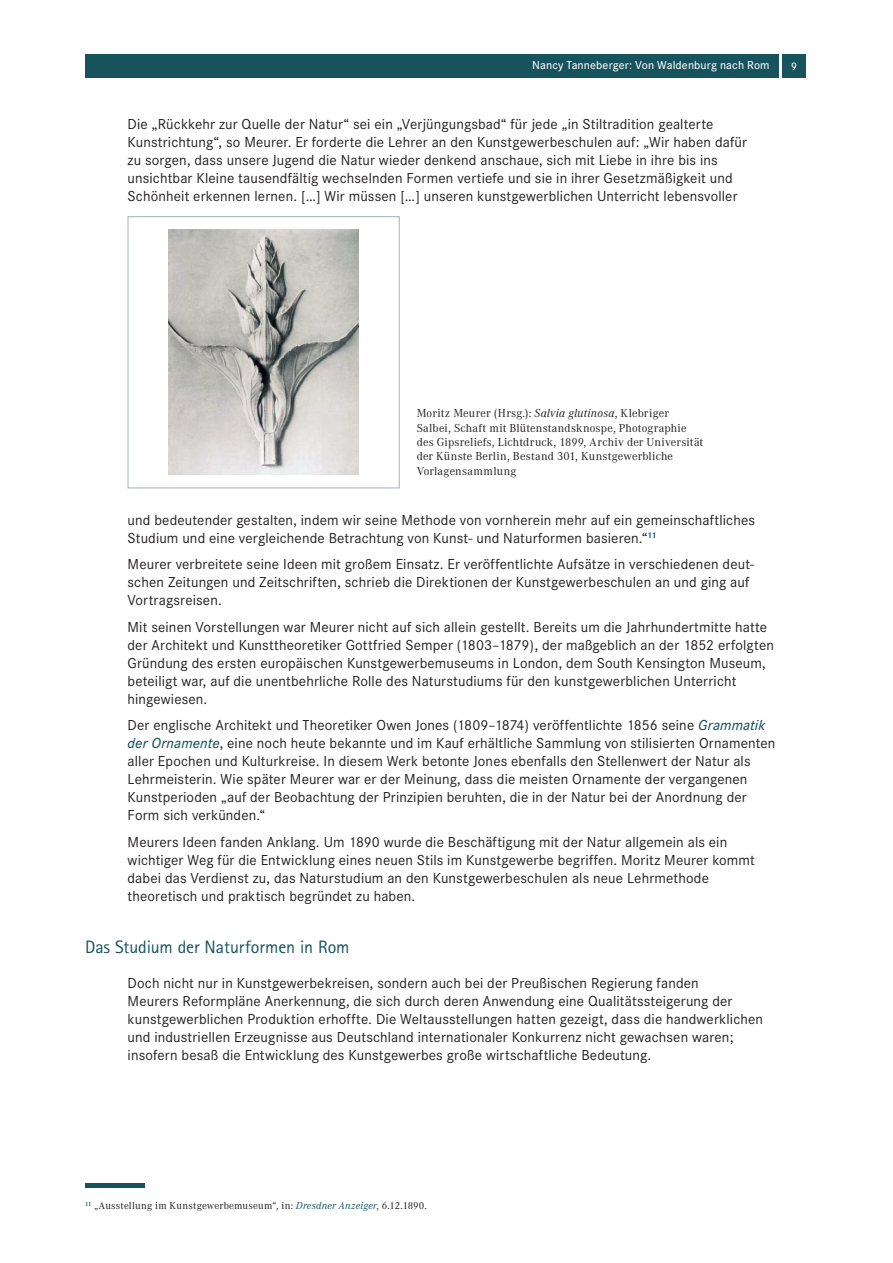
<style>
.page{position:relative;width:893px;height:1263px;background:#fff}
.page>*{position:absolute;margin:0;border:0;box-sizing:border-box;transform-origin:0 0}
.Subline{font:18px "Rotis Sans Serif";letter-spacing:-.005em;color:#17535d}
.Fließtext{font:15px/18px "Corporate S";letter-spacing:.01em;color:#231f20}
.BU{font:12px/14.4px "Corporate A";letter-spacing:.01em;color:#231f20}
.t1{font:500 12px "Corporate S";letter-spacing:.01em;color:#fff}
.t2{font:500 11.25px "Corporate S";color:#fff}
.Fußnoten{font:10.5px "Corporate A";letter-spacing:.015em;color:#231f20}
.s1{font-style:italic}
.s2{font-weight:500;font-style:italic;color:#17535d}
.s3{font-style:italic;color:#17535d}
</style>
<div class="page">
<div style="left:85px;top:54px;width:693px;height:23px;background:#17535d"></div>
<div style="left:782px;top:54px;width:24px;height:23px;background:#17535d"></div>
<div style="left:85px;top:1183px;width:60px;height:5px;background:#17535d"></div>
<div style="left:128px;top:216px;width:272px;height:272px;border:1px solid #a7afc0"></div>
<img style="left:169px;top:230px;width:189px;height:244px">
<p class="t1" style="left:532px;top:59px;width:239px">Nancy Tanneberger: Von Waldenburg nach Rom</p>
<p class="t2" style="left:791px;top:60px;width:8px">9</p>
<p class="Fließtext" style="left:128px;top:115px;width:621px">Die „Rückkehr zur Quelle der Natur“ sei ein „Verjüngungsbad“ für jede „in Stiltradition gealterte Kunstrichtung“, so Meurer. Er forderte die Lehrer an den Kunstgewerbeschulen auf: „Wir haben dafür zu sorgen, dass unsere Jugend die Natur wieder denkend anschaue, sich mit Liebe in ihre bis ins unsichtbar Kleine tausendfältig wechselnden Formen vertiefe und sie in ihrer Gesetzmäßigkeit und Schönheit erkennen lernen. […] Wir müssen […] unseren kunstgewerblichen Unterricht lebensvoller</p>
<p class="BU" style="left:417px;top:406px;width:288px">Moritz Meurer (Hrsg.): <span class="s1">Salvia glutinosa</span>, Klebriger Salbei, Schaft mit Blütenstandsknospe, Photographie des Gipsreliefs, Lichtdruck, 1899, Archiv der Universität der Künste Berlin, Bestand 301, Kunstgewerbliche Vorlagensammlung</p>
<p class="Fließtext" style="left:128px;top:511px;width:629px">und bedeutender gestalten, indem wir seine Methode von vornherein mehr auf ein gemeinschaftliches<br>Studium und eine vergleichende Betrachtung von Kunst- und Naturformen basieren.“<sup>11</sup></p>
<p class="Fließtext" style="left:128px;top:555px;width:628px">Meurer verbreitete seine Ideen mit großem Einsatz. Er veröffentlichte Aufsätze in verschiedenen deut&shy;schen Zeitungen und Zeitschriften, schrieb die Direktionen der Kunstgewerbeschulen an und ging auf<br>Vortragsreisen.</p>
<p class="Fließtext" style="left:128px;top:618px;width:648px">Mit seinen Vorstellungen war Meurer nicht auf sich allein gestellt. Bereits um die Jahrhundertmitte hatte der Architekt und Kunsttheoretiker Gottfried Semper (1803–1879), der maßgeblich an der 1852 erfolgten Gründung des ersten europäischen Kunstgewerbemuseums in London, dem South Kensington Museum, beteiligt war, auf die unentbehrliche Rolle des Naturstudiums für den kunstgewerblichen Unterricht hingewiesen.</p>
<p class="Fließtext" style="left:128px;top:716px;width:649px">Der englische Architekt und Theoretiker Owen Jones (1809–1874) veröffentlichte 1856 seine <span class="s2">Grammatik der Ornamente</span>, eine noch heute bekannte und im Kauf erhältliche Sammlung von stilisierten Ornamenten aller Epochen und Kulturkreise. In diesem Werk betonte Jones ebenfalls den Stellenwert der Natur als Lehrmeisterin. Wie später Meurer war er der Meinung, dass die meisten Ornamente der vergangenen Kunstperioden „auf der Beobachtung der Prinzipien beruhten, die in der Natur bei der Anordnung der Form sich verkünden.“</p>
<p class="Fließtext" style="left:128px;top:833px;width:629px">Meurers Ideen fanden Anklang. Um 1890 wurde die Beschäftigung mit der Natur allgemein als ein wichtiger Weg für die Entwicklung eines neuen Stils im Kunstgewerbe begriffen. Moritz Meurer kommt dabei das Verdienst zu, das Naturstudium an den Kunstgewerbeschulen als neue Lehrmethode theoretisch und praktisch begründet zu haben.</p>
<p class="Subline" style="left:85px;top:936px;width:266px">Das Studium der Naturformen in Rom</p>
<p class="Fließtext" style="left:128px;top:974px;width:637px">Doch nicht nur in Kunstgewerbekreisen, sondern auch bei der Preußischen Regierung fanden<br>Meurers Reformpläne Anerkennung, die sich durch deren Anwendung eine Qualitätssteigerung der kunstgewerblichen Produktion erhoffte. Die Weltausstellungen hatten gezeigt, dass die handwerklichen und industriellen Erzeugnisse aus Deutschland internationaler Konkurrenz nicht gewachsen waren; insofern besaß die Entwicklung des Kunstgewerbes große wirtschaftliche Bedeutung.</p>
<p class="Fußnoten" style="left:85px;top:1200px;width:343px"><sup>11</sup> „Ausstellung im Kunstgewerbemuseum“, in: <span class="s3">Dresdner Anzeiger</span>, 6.12.1890.</p>
</div>
